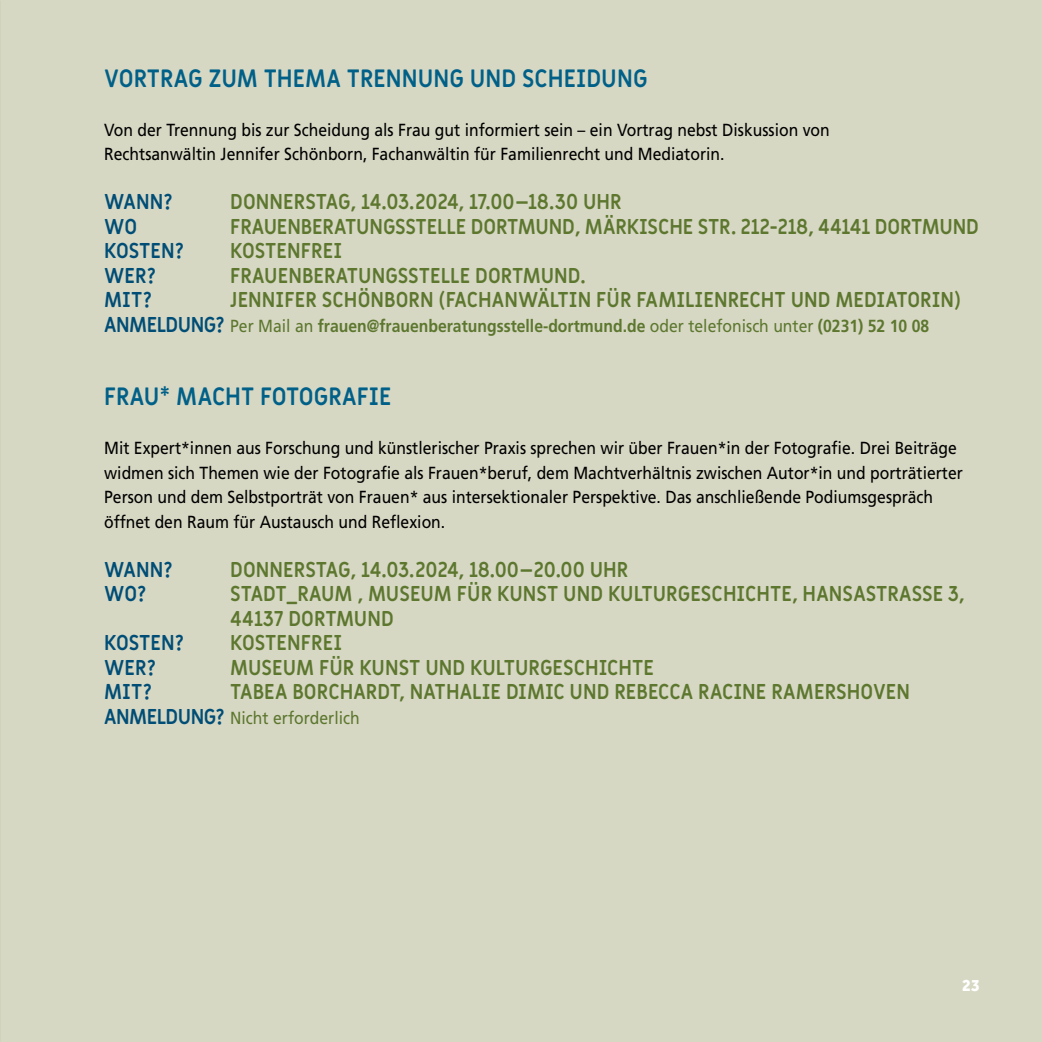
<style>
.page{position:relative;width:1042px;height:1042px;background:#d7d8c4}
.page>*{position:absolute;margin:0;border:0;box-sizing:border-box;transform-origin:0 0}
.t1{font:700 24.5px "Miriam Libre";color:#006088;scale:.93 1}
.t2{font:700 21px/24.5px "Miriam Libre";color:#5d772f;scale:.93 1}
.t3{font:700 21px "Miriam Libre";color:#004d76;scale:.93 1}
.t4{font:17.5px/24.5px "Frutiger LT Pro";color:#000;scale:.9 1}
.t5{font:700 17.5px "Frutiger LT Pro";color:#5d772f;scale:.9 1}
.t6{font:17.5px "Frutiger LT Pro";color:#5d772f;scale:.9 1}
.t7{font:800 17.5px "Effra";color:#fff;scale:.9 1}
.s1{font-family:"Miriam Libre";font-size:21px;color:#004d76}
.s2{font-weight:400}
.s3{font-family:"Miriam Libre";font-weight:700;font-size:21px;color:#004d76}
</style>
<div class="page">
<h1 class="t1" style="left:104px;top:63px;width:586px">VORTRAG ZUM THEMA TRENNUNG UND SCHEIDUNG</h1>
<p class="t4" style="left:104px;top:117px;width:808px">Von der Trennung bis zur Scheidung als Frau gut informiert sein – ein Vortrag nebst Diskussion von<br>Rechtsanwältin Jennifer Schönborn, Fachanwältin für Familienrecht und Mediatorin.</p>
<p class="t3" style="left:104px;top:189px;width:75px">WANN?</p>
<p class="t2" style="left:230px;top:190px;width:422px">DONNERSTAG, 14.03.2024, 17.00–18.30 UHR</p>
<p class="t3" style="left:104px;top:213px;width:37px">WO</p>
<p class="t2" style="left:230px;top:215px;width:806px">FRAUENBERATUNGSSTELLE DORTMUND, MÄRKISCHE STR. 212-218, 44141 DORTMUND</p>
<p class="t3" style="left:104px;top:238px;width:87px">KOSTEN?</p>
<p class="t2" style="left:230px;top:239px;width:122px">KOSTENFREI</p>
<p class="t3" style="left:104px;top:262px;width:57px">WER?</p>
<p class="t2" style="left:230px;top:264px;width:384px">FRAUENBERATUNGSSTELLE DORTMUND.</p>
<p class="t3" style="left:104px;top:287px;width:53px">MIT?</p>
<p class="t2" style="left:230px;top:288px;width:787px">JENNIFER SCHÖNBORN (FACHANWÄLTIN FÜR FAMILIENRECHT UND MEDIATORIN)</p>
<p class="t5" style="left:104px;top:315px;width:918px"><span class="s1">ANMELDUNG?</span> <span class="s2">Per Mail an</span> frauen@frauenberatungsstelle-dortmund.de <span class="s2">oder telefonisch unter</span> (0231) 52 10 08</p>
<h1 class="t1" style="left:104px;top:382px;width:310px">FRAU* MACHT FOTOGRAFIE</h1>
<p class="t4" style="left:104px;top:436px;width:955px">Mit Expert*innen aus Forschung und künstlerischer Praxis sprechen wir über Frauen*in der Fotografie. Drei Beiträge widmen sich Themen wie der Fotografie als Frauen*beruf, dem Machtverhältnis zwischen Autor*in und porträtierter Person und dem Selbstporträt von Frauen* aus intersektionaler Perspektive. Das anschließende Podiumsgespräch öffnet den Raum für Austausch und Reflexion.</p>
<p class="t3" style="left:104px;top:556px;width:75px">WANN?</p>
<p class="t2" style="left:230px;top:558px;width:430px">DONNERSTAG, 14.03.2024, 18.00–20.00 UHR</p>
<p class="t3" style="left:104px;top:581px;width:47px">WO?</p>
<p class="t2" style="left:230px;top:582px;width:791px">STADT_RAUM , MUSEUM FÜR KUNST UND KULTURGESCHICHTE, HANSASTRASSE 3,<br>44137 DORTMUND</p>
<p class="t3" style="left:104px;top:630px;width:87px">KOSTEN?</p>
<p class="t2" style="left:230px;top:631px;width:122px">KOSTENFREI</p>
<p class="t3" style="left:104px;top:654px;width:57px">WER?</p>
<p class="t2" style="left:230px;top:656px;width:457px">MUSEUM FÜR KUNST UND KULTURGESCHICHTE</p>
<p class="t3" style="left:104px;top:679px;width:53px">MIT?</p>
<p class="t2" style="left:230px;top:680px;width:733px">TABEA BORCHARDT, NATHALIE DIMIC UND REBECCA RACINE RAMERSHOVEN</p>
<p class="t6" style="left:104px;top:707px;width:285px"><span class="s3">ANMELDUNG?</span> Nicht erforderlich</p>
<p class="t7" style="left:962px;top:974px;width:21px">23</p>
</div>
